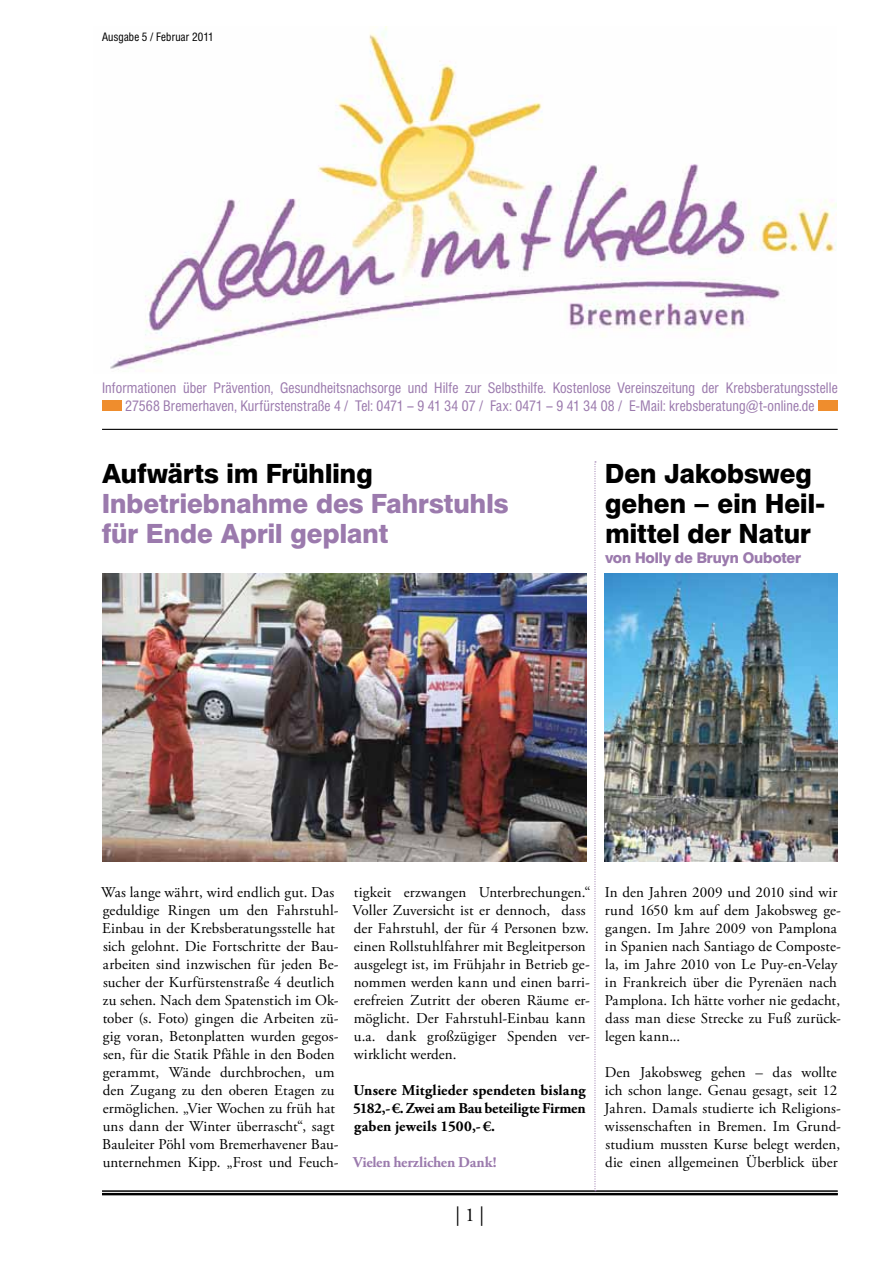
<style>
.page{position:relative;width:893px;height:1263px;background:#fff}
.page>*{position:absolute;margin:0;border:0;box-sizing:border-box;transform-origin:0 0}
.t1{font:600 27px/30px "Helvetica BQ";letter-spacing:.005em;color:#000}
.t2{font:600 27px/30px "Helvetica BQ";letter-spacing:.005em;color:#9b7aad}
.t3{font:19.5px "Adobe Garamond Pro";color:#000}
.t4{font:15px/18px "Adobe Garamond Pro";letter-spacing:.005em;color:#000}
.t5{font:15px/18px "Helvetica Two BQ";letter-spacing:.01em;color:#9b7aad;text-align:center}
.t6{font:700 15px/18px "Adobe Garamond Pro";letter-spacing:-.005em;color:#000;text-align:justify}
.t7{font:600 15px "Helvetica BQ";letter-spacing:-.01em;color:#9b7aad}
.t8{font:700 15px "Adobe Garamond Pro";letter-spacing:-.015em;color:#9b7aad}
.t9{font:12px "Helvetica Two BQ";letter-spacing:.02em;color:#000}
</style>
<div class="page">
<img style="left:110px;top:27px;width:727px;height:342px">
<div style="left:102px;top:401px;width:19px;height:10px;background:#ef8d2d"></div>
<div style="left:818px;top:401px;width:20px;height:10px;background:#ef8d2d"></div>
<hr style="left:102px;top:429px;width:736px;height:1px;background:#000">
<hr style="left:102px;top:1191px;width:736px;height:1px;background:#000">
<hr style="left:102px;top:1193px;width:736px;height:2px;background:#000">
<svg style="left:594px;top:461px;width:2px;height:730px"></svg>
<img style="left:102px;top:573px;width:484px;height:288px">
<img style="left:604px;top:573px;width:234px;height:288px">
<p class="t9" style="left:102px;top:30px;width:113px">Ausgabe 5 / Februar 2011</p>
<p class="t5" style="left:102px;top:379px;width:737px">Informationen über Prävention, Gesundheitsnachsorge und Hilfe zur Selbsthilfe. Kostenlose Vereinszeitung der Krebsberatungsstelle<br>27568 Bremerhaven, Kurfürstenstraße 4 / Tel: 0471 – 9 41 34 07 / Fax: 0471 – 9 41 34 08 / E-Mail: krebsberatung@t-online.de</p>
<h1 class="t1" style="left:102px;top:458px;width:272px">Aufwärts im Frühling</h1>
<h1 class="t2" style="left:102px;top:488px;width:408px">Inbetriebnahme des Fahrstuhls für Ende April geplant</h1>
<h1 class="t1" style="left:605px;top:458px;width:221px">Den Jakobsweg gehen – ein Heil&shy;mittel der Natur</h1>
<p class="t7" style="left:605px;top:548px;width:198px">von Holly de Bruyn Ouboter</p>
<p class="t4" style="left:101px;top:884px;width:239px">Was lange währt, wird endlich gut. Das geduldige Ringen um den Fahrstuhl-Einbau in der Krebsberatungsstelle hat sich gelohnt. Die Fortschritte der Bau&shy;arbeiten sind inzwischen für jeden Be&shy;sucher der Kurfürstenstraße 4 deutlich zu sehen. Nach dem Spatenstich im Ok&shy;tober (s. Foto) gingen die Arbeiten zü&shy;gig voran, Betonplatten wurden gegos&shy;sen, für die Statik Pfähle in den Boden gerammt, Wände durchbrochen, um den Zugang zu den oberen Etagen zu ermöglichen. „Vier Wochen zu früh hat uns dann der Winter überrascht“, sagt Bauleiter Pöhl vom Bremerhavener Bau&shy;unternehmen Kipp. „Frost und Feuch-</p>
<p class="t4" style="left:353px;top:884px;width:239px">tigkeit erzwangen Unterbrechungen.“ Voller Zuversicht ist er dennoch, dass der Fahrstuhl, der für 4 Personen bzw. einen Rollstuhlfahrer mit Begleitperson ausgelegt ist, im Frühjahr in Betrieb ge&shy;nommen werden kann und einen barri&shy;erefreien Zutritt der oberen Räume er&shy;möglicht. Der Fahrstuhl-Einbau kann u.a. dank großzügiger Spenden ver&shy;wirklicht werden.</p>
<p class="t6" style="left:353px;top:1082px;width:234px">Unsere Mitglieder spendeten bislang 5182,-€. Zwei am Bau beteiligte Firmen gaben jeweils 1500,-€.</p>
<p class="t8" style="left:353px;top:1154px;width:145px">Vielen herzlichen Dank!</p>
<h2 class="t3" style="left:455px;top:1203px;width:30px">| 1 |</h2>
<p class="t4" style="left:605px;top:884px;width:238px">In den Jahren 2009 und 2010 sind wir rund 1650 km auf dem Jakobsweg ge&shy;gangen. Im Jahre 2009 von Pamplona in Spanien nach Santiago de Composte&shy;la, im Jahre 2010 von Le Puy-en-Velay in Frankreich über die Pyrenäen nach Pamplona. Ich hätte vorher nie gedacht, dass man diese Strecke zu Fuß zurück&shy;legen kann...</p>
<p class="t4" style="left:604px;top:1064px;width:238px">Den Jakobsweg gehen – das wollte ich schon lange. Genau gesagt, seit 12<br>Jahren. Damals studierte ich Religions&shy;wissenschaften in Bremen. Im Grund&shy;studium mussten Kurse belegt werden, die einen allgemeinen Überblick über</p>
</div>
